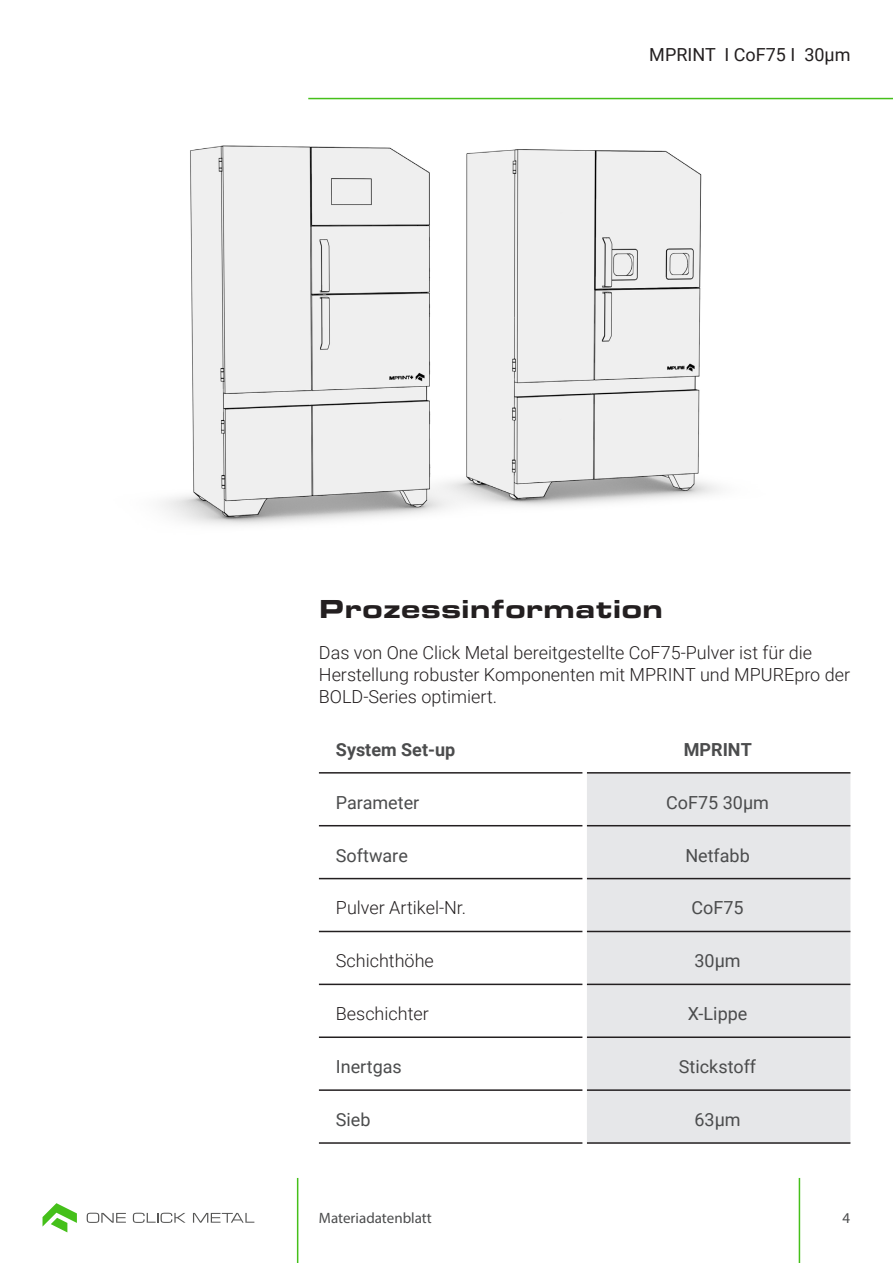
<style>
.page{position:relative;width:893px;height:1263px;background:#fff}
.page>*{position:absolute;margin:0;border:0;box-sizing:border-box;transform-origin:0 0}
.Titel_18_fett{font:900 27px "Eurostile Ext";color:#231f20}
.Text_fett{font:300 18px/21.6px "Roboto";color:#231f20}
.Text_fett-2{font:18px "Roboto";color:#4b4c4d}
.Text_12_normal{font:300 18px "Roboto";color:#231f20}
.Text_fett-3{font:700 18px "Roboto";color:#4b4c4d}
.Titel_18_fett-2{font:18px "Roboto";color:#231f20}
.t1{font:15px "Myriad Pro";color:#4b4c4d}
</style>
<div class="page">
<svg style="left:87px;top:1213px;width:39px;height:10px"></svg>
<svg style="left:133px;top:1213px;width:53px;height:10px"></svg>
<svg style="left:193px;top:1213px;width:61px;height:10px"></svg>
<svg style="left:43px;top:1203px;width:34px;height:29px"></svg>
<hr style="left:799px;top:1178px;width:1px;height:85px;background:#45c01a">
<hr style="left:297px;top:1178px;width:1px;height:85px;background:#45c01a">
<div style="left:587px;top:773px;width:263px;height:369px;background:#e6e7e9"></div>
<hr style="left:319px;top:772px;width:263px;height:1px;background:#231f20">
<hr style="left:587px;top:772px;width:263px;height:1px;background:#231f20">
<hr style="left:319px;top:825px;width:263px;height:1px;background:#231f20">
<hr style="left:587px;top:825px;width:263px;height:1px;background:#231f20">
<hr style="left:319px;top:878px;width:263px;height:1px;background:#231f20">
<hr style="left:587px;top:878px;width:263px;height:1px;background:#231f20">
<hr style="left:319px;top:931px;width:263px;height:1px;background:#231f20">
<hr style="left:587px;top:931px;width:263px;height:1px;background:#231f20">
<hr style="left:319px;top:983px;width:263px;height:2px;background:#231f20">
<hr style="left:587px;top:983px;width:263px;height:2px;background:#231f20">
<hr style="left:319px;top:1036px;width:263px;height:2px;background:#231f20">
<hr style="left:587px;top:1036px;width:263px;height:2px;background:#231f20">
<hr style="left:319px;top:1089px;width:263px;height:2px;background:#231f20">
<hr style="left:587px;top:1089px;width:263px;height:2px;background:#231f20">
<hr style="left:319px;top:1142px;width:263px;height:2px;background:#231f20">
<hr style="left:587px;top:1142px;width:263px;height:2px;background:#231f20">
<hr style="left:308px;top:98px;width:585px;height:1px;background:#45c01a">
<img style="left:162px;top:145px;width:557px;height:380px">
<p class="Titel_18_fett-2" style="left:649px;top:42px;width:203px">MPRINT I CoF75 I 30µm</p>
<p class="Titel_18_fett" style="left:319px;top:588px;width:346px">Prozessinformation</p>
<p class="Text_fett" style="left:319px;top:641px;width:533px">Das von One Click Metal bereitgestellte CoF75-Pulver ist für die<br>Herstellung robuster Komponenten mit MPRINT und MPUREpro der<br>BOLD-Series optimiert.</p>
<p class="Text_fett-3" style="left:336px;top:737px;width:121px">System Set-up</p>
<p class="Text_fett-3" style="left:684px;top:737px;width:69px">MPRINT</p>
<p class="Text_fett-2" style="left:336px;top:790px;width:85px">Parameter</p>
<p class="Text_fett-2" style="left:666px;top:790px;width:104px">CoF75 30µm</p>
<p class="Text_fett-2" style="left:336px;top:842px;width:73px">Software</p>
<p class="Text_fett-2" style="left:685px;top:842px;width:66px">Netfabb</p>
<p class="Text_12_normal" style="left:336px;top:895px;width:132px">Pulver Artikel-Nr.</p>
<p class="Text_fett-2" style="left:691px;top:895px;width:54px">CoF75</p>
<p class="Text_12_normal" style="left:336px;top:948px;width:99px">Schichthöhe</p>
<p class="Text_fett-2" style="left:694px;top:948px;width:48px">30µm</p>
<p class="Text_12_normal" style="left:336px;top:1001px;width:94px">Beschichter</p>
<p class="Text_fett-2" style="left:688px;top:1001px;width:61px">X-Lippe</p>
<p class="Text_fett-2" style="left:336px;top:1054px;width:67px">Inertgas</p>
<p class="Text_fett-2" style="left:679px;top:1054px;width:79px">Stickstoff</p>
<p class="Text_fett-2" style="left:336px;top:1107px;width:36px">Sieb</p>
<p class="Text_fett-2" style="left:694px;top:1107px;width:48px">63µm</p>
<p class="t1" style="left:319px;top:1209px;width:114px">Materiadatenblatt</p>
<p class="t1" style="left:842px;top:1209px;width:9px">4</p>
</div>
